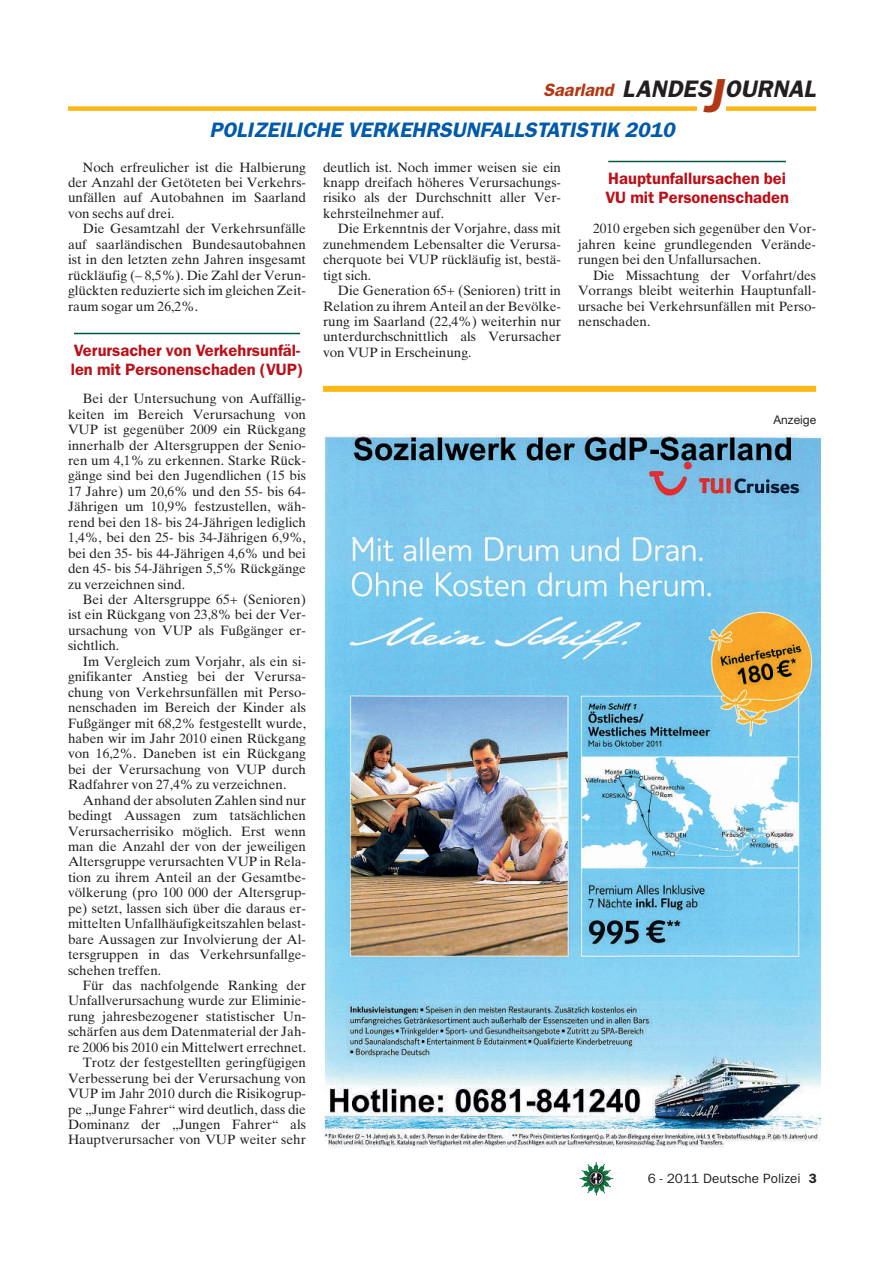
<style>
.page{position:relative;width:893px;height:1263px;background:#fff}
.page>*{position:absolute;margin:0;border:0;box-sizing:border-box;transform-origin:0 0}
.t1{font:24px "Franklin Gothic Demi Oblique OV YNMIAB";color:#231f20}
.t2{font:21px "Franklin Gothic Demi Oblique OV YNMIAB";color:#015aaa}
.t3{font:18px "Franklin Gothic Demi Oblique OV YNMIAB";color:#b23814}
.t4{font:16.5px/19.5px "Franklin Gothic Demi OV VNMIAB";color:#bb1018}
.t5{font:13.5px/15.5px "Times Ten Roman OV TNMIAB";color:#231f20;text-align:justify}
.t6{font:13.5px "Franklin Gothic Book OV WNMIAB";color:#231f20}
.t7{font:12px "Helvetica Neue Roman OV RNMIAB";color:#231f20}
.s1{font-size:48px;color:#b23814}
.s2{font-family:"Franklin Gothic Demi OV VNMIAB"}
</style>
<div class="page">
<img style="left:581px;top:1164px;width:32px;height:32px">
<hr style="left:74px;top:333px;width:226px;height:1px;background:#005840">
<hr style="left:608px;top:161px;width:178px;height:1px;background:#005840">
<div style="left:68px;top:106px;width:629px;height:5px;background:#fcb814"></div>
<div style="left:726px;top:106px;width:90px;height:5px;background:#fcb814"></div>
<img style="left:323px;top:434px;width:497px;height:714px">
<div style="left:323px;top:386px;width:493px;height:6px;background:#fcb814"></div>
<h1 class="t1" style="left:622px;top:79px;width:195px">LANDES<span class="s1">J</span> OURNAL</h1>
<h3 class="t3" style="left:543px;top:83px;width:72px">Saarland</h3>
<h2 class="t2" style="left:209px;top:121px;width:467px">POLIZEILICHE VERKEHRSUNFALLSTATISTIK 2010</h2>
<p class="t5" style="left:68px;top:161px;width:240px;text-indent:15px">Noch erfreulicher ist die Halbierung der Anzahl der Getöteten bei Verkehrs&shy;unfällen auf Autobahnen im Saarland von sechs auf drei.</p>
<p class="t5" style="left:68px;top:222px;width:240px;text-indent:15px">Die Gesamtzahl der Verkehrsunfälle auf saarländischen Bundesautobahnen ist in den letzten zehn Jahren insgesamt rückläufig (– 8,5%). Die Zahl der Verun&shy;glückten reduzierte sich im gleichen Zeit&shy;raum sogar um 26,2%.</p>
<p class="t4" style="left:71px;top:341px;width:234px">Verursacher von Verkehrsunfäl&shy;len mit Personenschaden (VUP)</p>
<p class="t5" style="left:68px;top:392px;width:240px;text-indent:15px">Bei der Untersuchung von Auffällig&shy;keiten im Bereich Verursachung von VUP ist gegenüber 2009 ein Rückgang innerhalb der Altersgruppen der Senio&shy;ren um 4,1% zu erkennen. Starke Rück&shy;gänge sind bei den Jugendlichen (15 bis 17 Jahre) um 20,6% und den 55- bis 64- Jährigen um 10,9% festzustellen, wäh&shy;rend bei den 18- bis 24-Jährigen lediglich 1,4%, bei den 25- bis 34-Jährigen 6,9%, bei den 35- bis 44-Jährigen 4,6% und bei den 45- bis 54-Jährigen 5,5% Rückgänge zu verzeichnen sind.</p>
<p class="t5" style="left:68px;top:593px;width:240px;text-indent:15px">Bei der Altersgruppe 65+ (Senioren) ist ein Rückgang von 23,8% bei der Ver&shy;ursachung von VUP als Fußgänger er&shy;sichtlich.</p>
<p class="t5" style="left:68px;top:655px;width:240px;text-indent:15px">Im Vergleich zum Vorjahr, als ein si&shy;gnifikanter Anstieg bei der Verursa&shy;chung von Verkehrsunfällen mit Perso&shy;nenschaden im Bereich der Kinder als Fußgänger mit 68,2% festgestellt wurde, haben wir im Jahr 2010 einen Rückgang von 16,2%. Daneben ist ein Rückgang bei der Verursachung von VUP durch Radfahrer von 27,4% zu verzeichnen.</p>
<p class="t5" style="left:68px;top:794px;width:240px;text-indent:15px">Anhand der absoluten Zahlen sind nur bedingt Aussagen zum tatsächlichen Verursacherrisiko möglich. Erst wenn man die Anzahl der von der jeweiligen Altersgruppe verursachten VUP in Rela&shy;tion zu ihrem Anteil an der Gesamtbe&shy;völkerung (pro 100 000 der Altersgrup&shy;pe) setzt, lassen sich über die daraus er&shy;mittelten Unfallhäufigkeitszahlen belast&shy;bare Aussagen zur Involvierung der Al&shy;tersgruppen in das Verkehrsunfallge&shy;schehen treffen.</p>
<p class="t5" style="left:68px;top:979px;width:240px;text-align:right">Für das nachfolgende Ranking der Unfallverursachung wurde zur Eliminie&shy;rung jahresbezogener statistischer Un&shy;schärfen aus dem Datenmaterial der Jah&shy;re 2006 bis 2010 ein Mittelwert errechnet.<br>Trotz der festgestellten geringfügigen Verbesserung bei der Verursachung von VUP im Jahr 2010 durch die Risikogrup&shy;pe „Junge Fahrer“ wird deutlich, dass die Dominanz der „Jungen Fahrer“ als Hauptverursacher von VUP weiter sehr</p>
<p class="t5" style="left:323px;top:161px;width:240px">deutlich ist. Noch immer weisen sie ein knapp dreifach höheres Verursachungs&shy;risiko als der Durchschnitt aller Ver&shy;kehrsteilnehmer auf.</p>
<p class="t5" style="left:323px;top:222px;width:240px;text-indent:15px">Die Erkenntnis der Vorjahre, dass mit zunehmendem Lebensalter die Verursa&shy;cherquote bei VUP rückläufig ist, bestä&shy;tigt sich.</p>
<p class="t5" style="left:323px;top:284px;width:240px;text-indent:15px">Die Generation 65+ (Senioren) tritt in Relation zu ihrem Anteil an der Bevölke&shy;rung im Saarland (22,4%) weiterhin nur unterdurchschnittlich als Verursacher von VUP in Erscheinung.</p>
<p class="t4" style="left:605px;top:169px;width:185px">Hauptunfallursachen bei<br>VU mit Personenschaden</p>
<p class="t5" style="left:578px;top:222px;width:239px;text-indent:15px">2010 ergeben sich gegenüber den Vor&shy;jahren keine grundlegenden Verände&shy;rungen bei den Unfallursachen.</p>
<p class="t5" style="left:578px;top:269px;width:239px;text-indent:15px">Die Missachtung der Vorfahrt/des Vorrangs bleibt weiterhin Hauptunfall&shy;ursache bei Verkehrsunfällen mit Perso&shy;nenschaden.</p>
<p class="t7" style="left:773px;top:415px;width:44px">Anzeige</p>
<p class="t6" style="left:648px;top:1173px;width:171px">6 - 2011 Deutsche Polizei <span class="s2">3</span></p>
</div>
